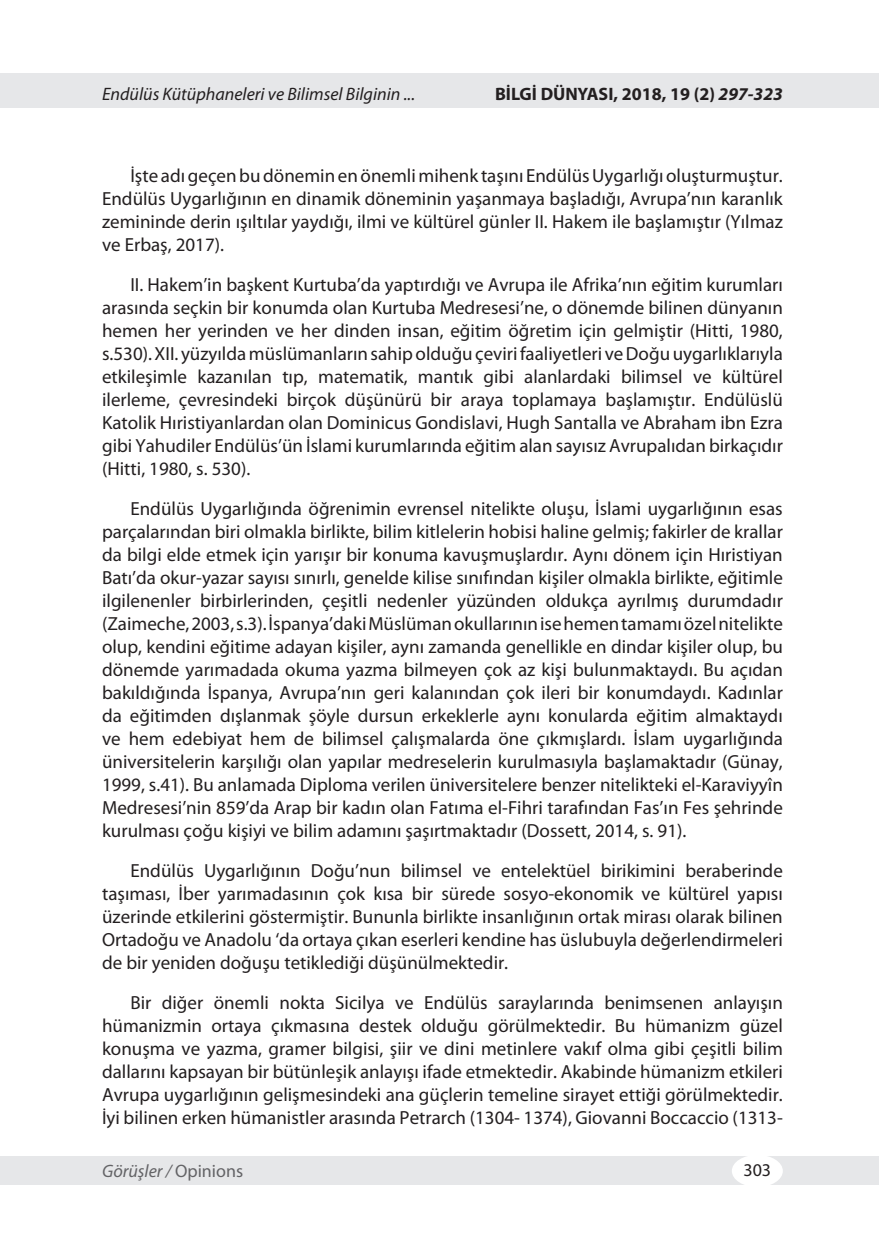
<style>
.page{position:relative;width:879px;height:1253px;background:#fff}
.page>*{position:absolute;margin:0;border:0;box-sizing:border-box;transform-origin:0 0}
.Ana_Metin{font:19px/23px "Myriad Pro";color:#231f20;text-align:justify}
.t1{font:italic 18px "Myriad Pro";color:#231f20}
.t2{font:700 18px "Myriad Pro";color:#231f20}
.t3{font:italic 18px "Myriad Pro";color:#636366}
.t4{font:18px "Myriad Pro";color:#231f20}
.s1{font-style:italic}
.s2{font-style:normal}
</style>
<div class="page">
<div style="left:0;top:74px;width:879px;height:34px;background:#e6e7e9"></div>
<div style="left:0;top:1156px;width:879px;height:28px;background:#e6e7e9"></div>
<div style="left:732px;top:1155px;width:51px;height:32px;background:#fff;border-radius:50%"></div>
<p class="t1" style="left:102px;top:83px;width:314px">Endülüs Kütüphaneleri ve Bilimsel Bilginin ...</p>
<p class="t2" style="left:495px;top:82px;width:289px">BİLGİ DÜNYASI, 2018, 19 (2) <span class="s1">297-323</span></p>
<p class="Ana_Metin" style="left:102px;top:163px;width:682px;text-indent:28px">İşte adı geçen bu dönemin en önemli mihenk taşını Endülüs Uygarlığı oluşturmuştur.<br>Endülüs Uygarlığının en dinamik döneminin yaşanmaya başladığı, Avrupa’nın karanlık zemininde derin ışıltılar yaydığı, ilmi ve kültürel günler II. Hakem ile başlamıştır (Yılmaz ve Erbaş, 2017).</p>
<p class="Ana_Metin" style="left:102px;top:272px;width:682px;text-indent:28px">II. Hakem’in başkent Kurtuba’da yaptırdığı ve Avrupa ile Afrika’nın eğitim kurumları arasında seçkin bir konumda olan Kurtuba Medresesi’ne, o dönemde bilinen dünyanın hemen her yerinden ve her dinden insan, eğitim öğretim için gelmiştir (Hitti, 1980, s.530). XII. yüzyılda müslümanların sahip olduğu çeviri faaliyetleri ve Doğu uygarlıklarıyla etkileşimle kazanılan tıp, matematik, mantık gibi alanlardaki bilimsel ve kültürel ilerleme, çevresindeki birçok düşünürü bir araya toplamaya başlamıştır. Endülüslü Katolik Hıristiyanlardan olan Dominicus Gondislavi, Hugh Santalla ve Abraham ibn Ezra gibi Yahudiler Endülüs’ün İslami kurumlarında eğitim alan sayısız Avrupalıdan birkaçıdır (Hitti, 1980, s. 530).</p>
<p class="Ana_Metin" style="left:102px;top:496px;width:682px;text-indent:28px">Endülüs Uygarlığında öğrenimin evrensel nitelikte oluşu, İslami uygarlığının esas parçalarından biri olmakla birlikte, bilim kitlelerin hobisi haline gelmiş; fakirler de krallar da bilgi elde etmek için yarışır bir konuma kavuşmuşlardır. Aynı dönem için Hıristiyan Batı’da okur-yazar sayısı sınırlı, genelde kilise sınıfından kişiler olmakla birlikte, eğitimle ilgilenenler birbirlerinden, çeşitli nedenler yüzünden oldukça ayrılmış durumdadır (Zaimeche, 2003, s.3). İspanya’daki Müslüman okullarının ise hemen tamamı özel nitelikte olup, kendini eğitime adayan kişiler, aynı zamanda genellikle en dindar kişiler olup, bu dönemde yarımadada okuma yazma bilmeyen çok az kişi bulunmaktaydı. Bu açıdan bakıldığında İspanya, Avrupa’nın geri kalanından çok ileri bir konumdaydı. Kadınlar da eğitimden dışlanmak şöyle dursun erkeklerle aynı konularda eğitim almaktaydı ve hem edebiyat hem de bilimsel çalışmalarda öne çıkmışlardı. İslam uygarlığında üniversitelerin karşılığı olan yapılar medreselerin kurulmasıyla başlamaktadır (Günay, 1999, s.41). Bu anlamada Diploma verilen üniversitelere benzer nitelikteki el-Karaviyyîn Medresesi’nin 859’da Arap bir kadın olan Fatıma el-Fihri tarafından Fas’ın Fes şehrinde kurulması çoğu kişiyi ve bilim adamını şaşırtmaktadır (Dossett, 2014, s. 91).</p>
<p class="Ana_Metin" style="left:102px;top:858px;width:682px;text-indent:28px">Endülüs Uygarlığının Doğu’nun bilimsel ve entelektüel birikimini beraberinde taşıması, İber yarımadasının çok kısa bir sürede sosyo-ekonomik ve kültürel yapısı üzerinde etkilerini göstermiştir. Bununla birlikte insanlığının ortak mirası olarak bilinen Ortadoğu ve Anadolu ‘da ortaya çıkan eserleri kendine has üslubuyla değerlendirmeleri de bir yeniden doğuşu tetiklediği düşünülmektedir.</p>
<p class="Ana_Metin" style="left:102px;top:990px;width:682px;text-indent:28px">Bir diğer önemli nokta Sicilya ve Endülüs saraylarında benimsenen anlayışın hümanizmin ortaya çıkmasına destek olduğu görülmektedir. Bu hümanizm güzel konuşma ve yazma, gramer bilgisi, şiir ve dini metinlere vakıf olma gibi çeşitli bilim dallarını kapsayan bir bütünleşik anlayışı ifade etmektedir. Akabinde hümanizm etkileri Avrupa uygarlığının gelişmesindeki ana güçlerin temeline sirayet ettiği görülmektedir.<br>İyi bilinen erken hümanistler arasında Petrarch (1304- 1374), Giovanni Boccaccio (1313-</p>
<p class="t3" style="left:102px;top:1160px;width:143px">Görüşler / <span class="s2">Opinions</span></p>
<p class="t4" style="left:743px;top:1159px;width:29px">303</p>
</div>
